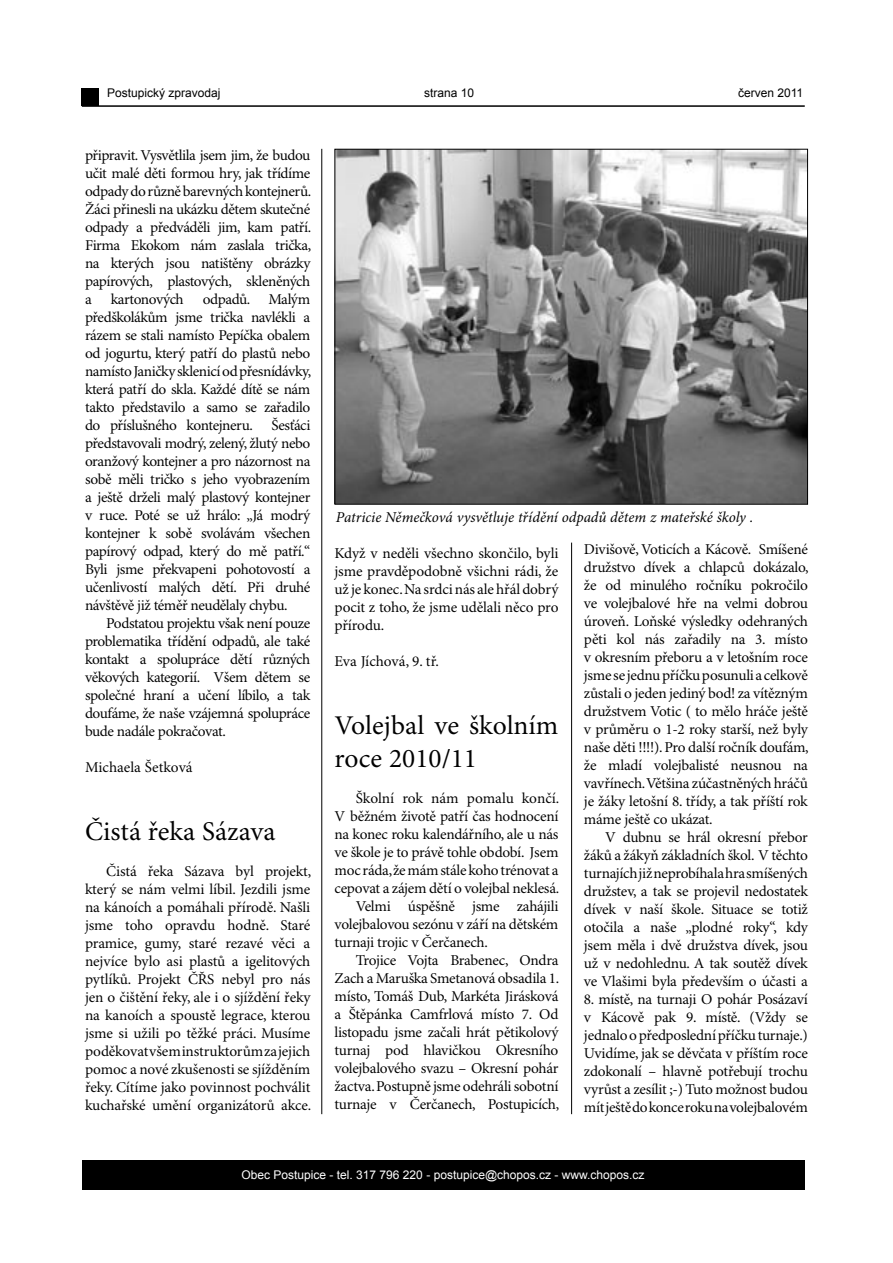
<style>
.page{position:relative;width:893px;height:1263px;background:#fff}
.page>*{position:absolute;margin:0;border:0;box-sizing:border-box;transform-origin:0 0}
.t1{font:27px/32.4px "Minion Pro";color:#000}
.t2{font:15px/18px "Minion Pro";letter-spacing:-.02em;color:#000;text-align:justify}
.t3{font:italic 15px "Minion Pro";letter-spacing:-.01em;color:#000}
.t4{font:15px "Minion Pro";color:#000}
.t5{font:12px "Arial";color:#fff}
.t6{font:12px "Arial";color:#000}
</style>
<div class="page">
<div style="left:82px;top:1160px;width:722px;height:30px;background:#000"></div>
<div style="left:82px;top:88px;width:17px;height:18px;background:#000"></div>
<hr style="left:82px;top:105px;width:723px;height:2px;background:#000">
<hr style="left:321px;top:149px;width:1px;height:965px;background:#000">
<hr style="left:571px;top:543px;width:1px;height:571px;background:#000">
<img style="left:336px;top:151px;width:470px;height:352px">
<p class="t6" style="left:107px;top:85px;width:115px">Postupický zpravodaj</p>
<p class="t6" style="left:424px;top:85px;width:52px">strana 10</p>
<p class="t6" style="left:738px;top:85px;width:67px">červen 2011</p>
<p class="t2" style="left:85px;top:146px;width:228px">připravit. Vysvětlila jsem jim, že budou učit malé děti formou hry, jak třídíme odpady do různě barevných kontejnerů.<br>Žáci přinesli na ukázku dětem skutečné odpady a předváděli jim, kam patří.<br>Firma Ekokom nám zaslala trička, na kterých jsou natištěny obrázky papírových, plastových, skleněných a</p>
<p class="t2" style="left:85px;top:290px;width:228px;text-indent:118px">odpadů. Malým předškolákům jsme trička navlékli a rázem se stali namísto Pepíčka obalem od jogurtu, který patří do plastů nebo namísto Janičky sklenicí od přesnídávky, která patří do skla. Každé dítě se nám takto představilo a samo se zařadilo do příslušného kontejneru.</p>
<p class="t2" style="left:111px;top:290px;width:75px">kartonových</p>
<p class="t2" style="left:85px;top:416px;width:227px;text-indent:187px">Šesťáci představovali modrý, zelený, žlutý nebo oranžový kontejner a pro názornost na sobě měli tričko s jeho vyobrazením a ještě drželi malý plastový kontejner v ruce. Poté se už hrálo: „Já modrý kontejner k sobě svolávám všechen papírový odpad, který do mě patří.“ Byli jsme překvapeni pohotovostí a učenlivostí malých dětí. Při druhé návštěvě již téměř neudělaly chybu.</p>
<p class="t2" style="left:85px;top:614px;width:227px;text-indent:21px">Podstatou projektu však není pouze problematika třídění odpadů, ale také kontakt a spolupráce dětí různých věkových kategorií. Všem dětem se společné hraní a učení líbilo, a tak doufáme, že naše vzájemná spolupráce bude nadále pokračovat.</p>
<p class="t4" style="left:85px;top:758px;width:109px">Michaela Šetková</p>
<h1 class="t1" style="left:85px;top:816px;width:192px">Čistá řeka Sázava</h1>
<p class="t2" style="left:85px;top:863px;width:228px;text-indent:21px">Čistá řeka Sázava byl projekt, který se nám velmi líbil. Jezdili jsme na kánoích a pomáhali přírodě. Našli jsme toho opravdu hodně. Staré pramice, gumy, staré rezavé věci a nejvíce bylo asi plastů a igelitových pytlíků. Projekt ČŘS nebyl pro nás jen o čištění řeky, ale i o sjíždění řeky na kanoích a spoustě legrace, kterou jsme si užili po těžké práci. Musíme poděkovat všem instruktorům za jejich pomoc a nové zkušenosti se sjížděním řeky. Cítíme jako povinnost pochválit kuchařské umění organizátorů akce.</p>
<p class="t3" style="left:336px;top:508px;width:419px">Patricie Němečková vysvětluje třídění odpadů dětem z mateřské školy .</p>
<p class="t2" style="left:334px;top:545px;width:225px">Když v neděli všechno skončilo, byli jsme pravděpodobně všichni rádi, že už je konec. Na srdci nás ale hřál dobrý pocit z toho, že jsme udělali něco pro přírodu.</p>
<p class="t4" style="left:334px;top:652px;width:106px">Eva Jíchová, 9. tř.</p>
<h1 class="t1" style="left:334px;top:710px;width:225px">Volejbal ve školním roce 2010/11</h1>
<p class="t2" style="left:356px;top:789px;width:205px">Školní rok nám pomalu končí.</p>
<p class="t2" style="left:334px;top:807px;width:225px">V běžném životě patří čas hodnocení</p>
<p class="t2" style="left:334px;top:825px;width:225px">na konec roku kalendářního, ale u nás</p>
<p class="t2" style="left:334px;top:843px;width:225px">ve škole je to právě tohle období. Jsem</p>
<p class="t2" style="left:334px;top:861px;width:225px">moc ráda, že mám stále koho trénovat a</p>
<p class="t2" style="left:334px;top:879px;width:226px">cepovat a zájem dětí o volejbal neklesá.</p>
<p class="t2" style="left:356px;top:897px;width:204px">Velmi úspěšně jsme zahájili</p>
<p class="t2" style="left:334px;top:915px;width:225px">volejbalovou sezónu v září na dětském</p>
<p class="t2" style="left:334px;top:933px;width:155px">turnaji trojic v Čerčanech.</p>
<p class="t2" style="left:356px;top:951px;width:204px">Trojice Vojta Brabenec, Ondra</p>
<p class="t2" style="left:334px;top:969px;width:226px">Zach a Maruška Smetanová obsadila 1.</p>
<p class="t2" style="left:334px;top:987px;width:225px">místo, Tomáš Dub, Markéta Jirásková</p>
<p class="t2" style="left:334px;top:1005px;width:225px">a Štěpánka Camfrlová místo 7. Od</p>
<p class="t2" style="left:334px;top:1023px;width:225px">listopadu jsme začali hrát pětikolový</p>
<p class="t2" style="left:334px;top:1041px;width:225px">turnaj pod hlavičkou Okresního</p>
<p class="t2" style="left:334px;top:1059px;width:225px">volejbalového svazu – Okresní pohár</p>
<p class="t2" style="left:334px;top:1077px;width:225px">žactva. Postupně jsme odehráli sobotní</p>
<p class="t2" style="left:334px;top:1095px;width:226px">turnaje v Čerčanech, Postupicích,</p>
<p class="t2" style="left:584px;top:541px;width:226px">Divišově, Voticích a Kácově. Smíšené družstvo dívek a chlapců dokázalo, že od minulého ročníku pokročilo ve volejbalové hře na velmi dobrou úroveň. Loňské výsledky odehraných pěti kol nás zařadily na 3. místo v okresním přeboru a v letošním roce jsme se jednu příčku posunuli a celkově zůstali o jeden jediný bod! za vítězným družstvem Votic ( to mělo hráče ještě v průměru o 1-2 roky starší, než byly naše děti !!!!). Pro další ročník doufám, že mladí volejbalisté neusnou na vavřínech. Většina zúčastněných hráčů je žáky letošní 8. třídy, a tak příští rok máme ještě co ukázat.</p>
<p class="t2" style="left:584px;top:829px;width:225px;text-indent:21px">V dubnu se hrál okresní přebor žáků a žákyň základních škol. V těchto turnajích již neprobíhala hra smíšených družstev, a tak se projevil nedostatek dívek v naší škole. Situace se totiž otočila a naše „plodné roky“, kdy jsem měla i dvě družstva dívek, jsou už v nedohlednu. A tak soutěž dívek ve Vlašimi byla především o účasti a</p>
<p class="t2" style="left:584px;top:991px;width:225px">8. místě, na turnaji O pohár Posázaví v Kácově pak 9. místě. (Vždy se jednalo o předposlední příčku turnaje.)<br>Uvidíme, jak se děvčata v příštím roce zdokonalí – hlavně potřebují trochu vyrůst a zesílit ;-) Tuto možnost budou mít ještě do konce roku na volejbalovém</p>
<p class="t5" style="left:242px;top:1167px;width:405px">Obec Postupice - tel. 317 796 220 - postupice@chopos.cz - www.chopos.cz</p>
</div>
